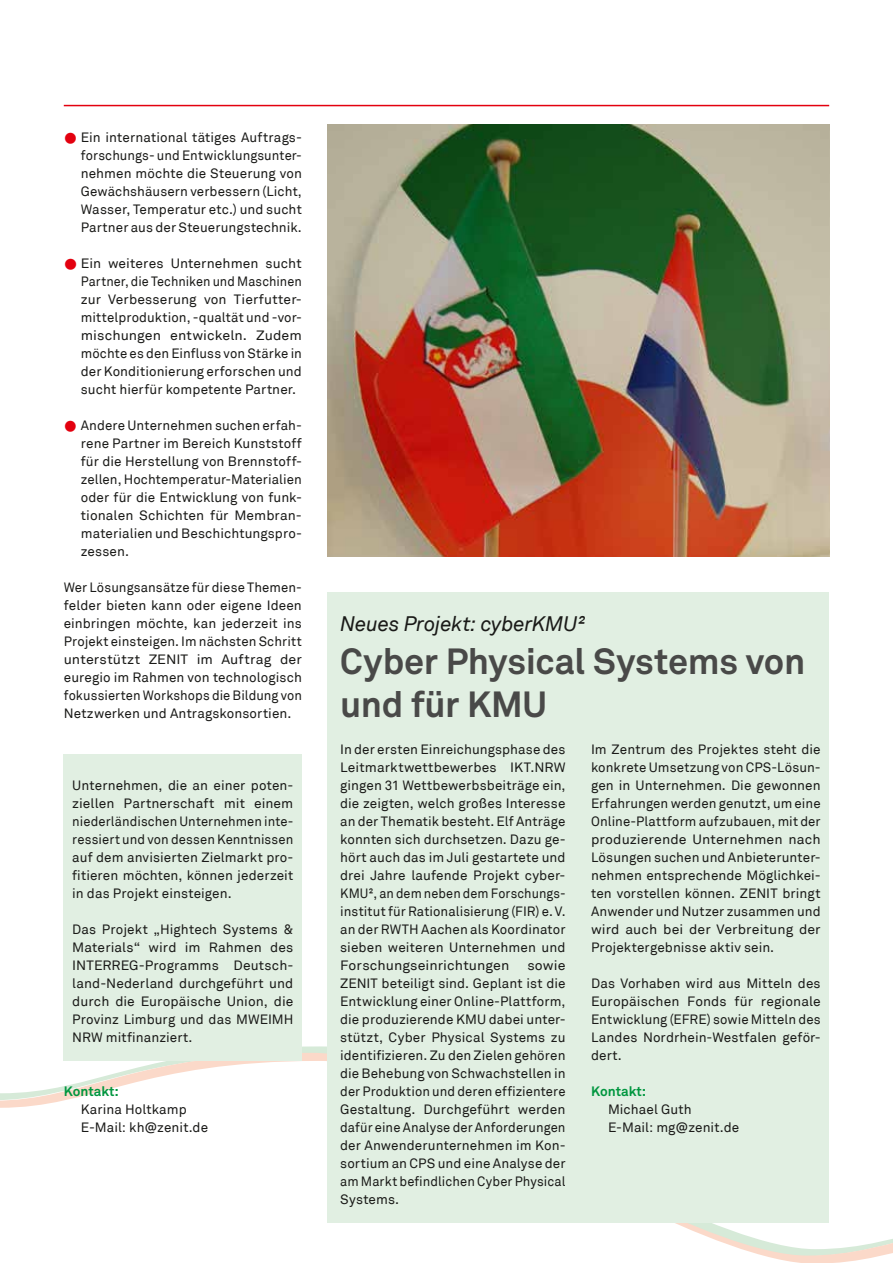
<style>
.page{position:relative;width:893px;height:1263px;background:#fff}
.page>*{position:absolute;margin:0;border:0;box-sizing:border-box;transform-origin:0 0}
.t1{font:700 36px/43.2px "Akkurat";letter-spacing:-.005em;color:#494948}
.t2{font:italic 21px "Akkurat";letter-spacing:-.02em;color:#1a1a18}
.t3{font:13.5px/18px "Akkurat";letter-spacing:.005em;color:#1a1a18;text-align:justify}
.t4{font:13.5px/18px "Akkurat";letter-spacing:.005em;color:#1a1a18;text-align:justify;scale:1.05 1}
.t5{font:700 13.5px "Akkurat";color:#00963f}
.s1{font-family:"Button Bonus Circle Negative";color:#e3000f}
</style>
<div class="page">
<hr style="left:64px;top:105px;width:765px;height:1px;background:#e3000f">
<svg style="left:0;top:942px;width:893px;height:321px"></svg>
<div style="left:327px;top:592px;width:502px;height:630px;background:#e1efe2"></div>
<div style="left:64px;top:754px;width:238px;height:306px;background:#e1efe2"></div>
<img style="left:327px;top:124px;width:502px;height:432px">
<p class="t3" style="left:81px;top:129px;width:223px;text-indent:-17px"><span class="s1">£</span> Ein international tätiges Auftrags&shy;forschungs- und Entwicklungsunter&shy;nehmen möchte die Steuerung von Gewächshäusern verbessern (Licht, Wasser, Temperatur etc.) und sucht Partner aus der Steuerungstechnik.</p>
<p class="t3" style="left:81px;top:255px;width:223px;text-indent:-17px"><span class="s1">£</span> Ein weiteres Unternehmen sucht Partner, die Techniken und Maschinen zur Verbesserung von Tierfutter&shy;mittelproduktion, -qualtät und -vor&shy;mischungen entwickeln. Zudem möchte es den Einfluss von Stärke in der Konditionierung erforschen und sucht hierfür kompetente Partner.</p>
<p class="t3" style="left:81px;top:417px;width:223px;text-indent:-17px"><span class="s1">£</span> Andere Unternehmen suchen erfah&shy;rene Partner im Bereich Kunststoff für die Herstellung von Brennstoff&shy;zellen, Hochtemperatur-Materialien oder für die Entwicklung von funk&shy;tionalen Schichten für Membran&shy;materialien und Beschichtungspro&shy;zessen.</p>
<p class="t3" style="left:64px;top:579px;width:240px">Wer Lösungsansätze für diese Themen&shy;felder bieten kann oder eigene Ideen einbringen möchte, kan jederzeit ins Projekt einsteigen. Im nächsten Schritt unterstützt ZENIT im Auftrag der euregio im Rahmen von technologisch fokussierten Workshops die Bildung von Netzwerken und Antragskonsortien.</p>
<p class="t3" style="left:72px;top:777px;width:223px">Unternehmen, die an einer poten&shy;ziellen Partnerschaft mit einem niederländischen Unternehmen inte&shy;ressiert und von dessen Kenntnissen auf dem anvisierten Zielmarkt pro&shy;fitieren möchten, können jederzeit in das Projekt einsteigen.</p>
<p class="t3" style="left:72px;top:921px;width:223px">Das Projekt „Hightech Systems &amp; Materials“ wird im Rahmen des INTERREG-Programms Deutsch&shy;land-Nederland durchgeführt und durch die Europäische Union, die Provinz Limburg und das MWEIMH NRW mitfinanziert.</p>
<p class="t5" style="left:64px;top:1083px;width:57px">Kontakt:</p>
<p class="t3" style="left:81px;top:1101px;width:129px">Karina Holtkamp<br>E-Mail: kh@zenit.de</p>
<h2 class="t2" style="left:340px;top:611px;width:248px">Neues Projekt: cyberKMU²</h2>
<h1 class="t1" style="left:340px;top:640px;width:467px">Cyber Physical Systems von und für KMU</h1>
<p class="t3" style="left:340px;top:741px;width:227px">In der ersten Einreichungsphase des Leitmarktwettbewerbes IKT.NRW gingen 31 Wettbewerbsbeiträge ein, die zeigten, welch großes Interesse an der Thematik besteht. Elf Anträge konnten sich durchsetzen. Dazu ge&shy;hört auch das im Juli gestartete und drei Jahre laufende Projekt cyber-KMU², an dem neben dem Forschungs&shy;institut für Rationalisierung (FIR) e.V. an der RWTH Aachen als Koordinator sieben weiteren Unternehmen und Forschungseinrichtungen</p>
<p class="t3" style="left:591px;top:741px;width:231px">Im Zentrum des Projektes steht die konkrete Umsetzung von CPS-Lösun&shy;gen in Unternehmen. Die gewonnen Erfahrungen werden genutzt, um eine Online-Plattform aufzubauen, mit der produzierende Unternehmen nach Lösungen suchen und Anbieterunter&shy;nehmen entsprechende Möglichkei&shy;ten vorstellen können. ZENIT bringt Anwender und Nutzer zusammen und wird auch bei der Verbreitung der Projektergebnisse aktiv sein.</p>
<p class="t3" style="left:591px;top:975px;width:231px">Das Vorhaben wird aus Mitteln des Europäischen Fonds für regionale Entwicklung (EFRE) sowie Mitteln des Landes Nordrhein-Westfalen geför&shy;dert.</p>
<p class="t5" style="left:591px;top:1083px;width:57px">Kontakt:</p>
<p class="t3" style="left:608px;top:1101px;width:133px">Michael Guth<br>E-Mail: mg@zenit.de</p>
<p class="t4" style="left:340px;top:957px;width:216px;text-indent:187px">sowie ZENIT beteiligt sind. Geplant ist die Entwicklung einer Online-Plattform, die produzierende KMU dabei unter&shy;stützt, Cyber Physical Systems zu identifizieren. Zu den Zielen gehören die Behebung von Schwachstellen in der Produktion und deren effizientere Gestaltung. Durchgeführt werden dafür eine Analyse der Anforderungen der Anwenderunternehmen im Kon&shy;sortium an CPS und eine Analyse der am Markt befindlichen Cyber Physical Systems.</p>
</div>
